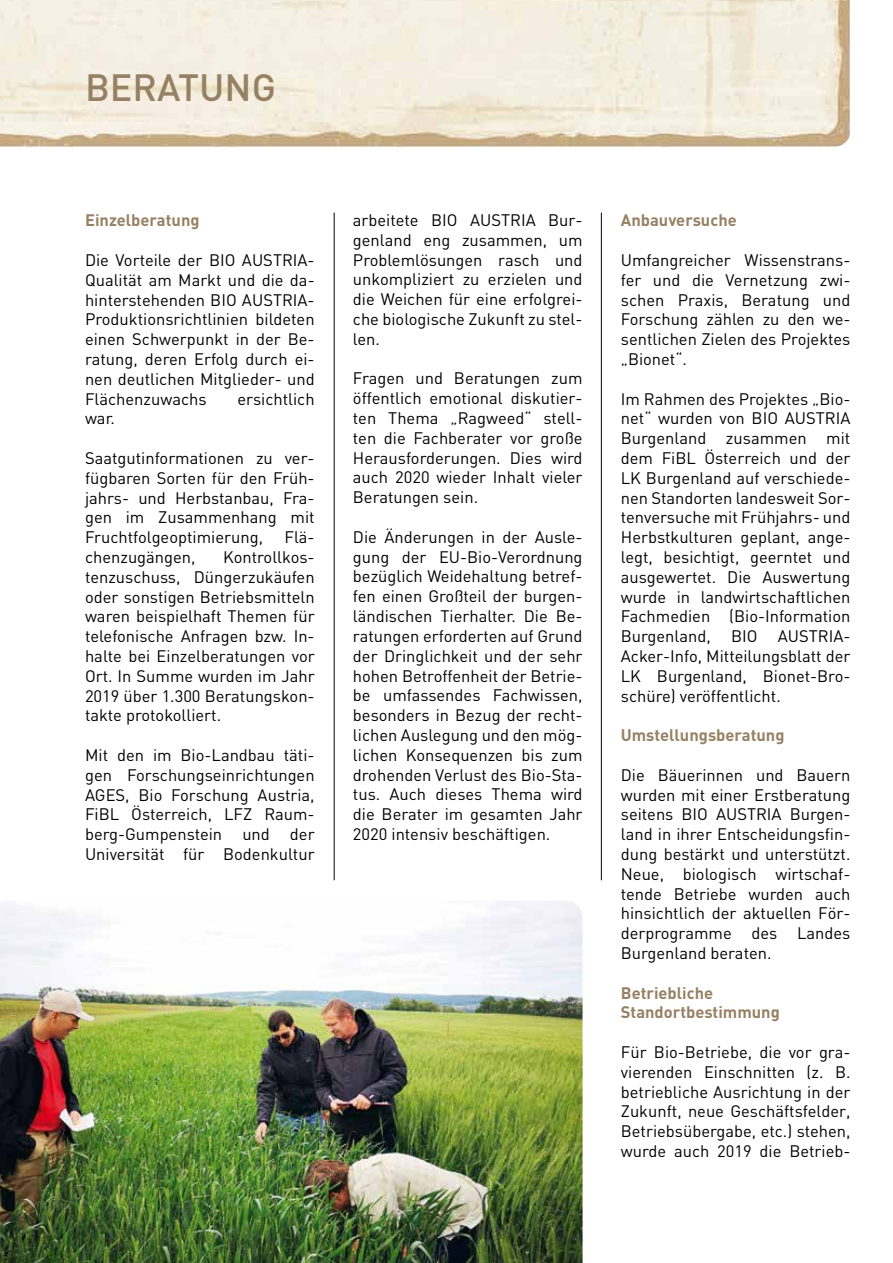
<style>
.page{position:relative;width:893px;height:1263px;background:#fff}
.page>*{position:absolute;margin:0;border:0;box-sizing:border-box;transform-origin:0 0}
.t1{font:500 37.5px "DIN";color:#968164}
.t2{font:16.5px/19.8px "DIN";color:#000;text-align:justify}
.t3{font:700 16.5px/19.8px "DIN";color:#968164}
</style>
<div class="page">
<img style="left:0;top:0;width:850px;height:147px">
<hr style="left:334px;top:213px;width:1px;height:667px;background:#000">
<hr style="left:601px;top:213px;width:1px;height:667px;background:#000">
<img style="left:0;top:901px;width:583px;height:362px">
<h1 class="t1" style="left:85px;top:63px;width:192px">BERATUNG</h1>
<p class="t3" style="left:85px;top:210px;width:116px">Einzelberatung</p>
<p class="t2" style="left:85px;top:250px;width:231px">Die Vorteile der BIO AUSTRIA-Qualität am Markt und die da&shy;hinterstehenden BIO AUSTRIA-Produktionsrichtlinien bildeten einen Schwerpunkt in der Be&shy;ratung, deren Erfolg durch ei&shy;nen deutlichen Mitglieder- und Flächenzuwachs</p>
<p class="t2" style="left:237px;top:388px;width:79px">ersichtlich</p>
<p class="t2" style="left:85px;top:408px;width:32px">war.</p>
<p class="t2" style="left:85px;top:448px;width:231px">Saatgutinformationen zu ver&shy;fügbaren Sorten für den Früh&shy;jahrs- und Herbstanbau, Fra&shy;gen im Zusammenhang mit Fruchtfolgeoptimierung,</p>
<p class="t2" style="left:284px;top:527px;width:32px">Flä-</p>
<p class="t2" style="left:85px;top:547px;width:231px;text-indent:138px">Kontrollkos&shy;tenzuschuss, Düngerzukäufen oder sonstigen Betriebsmitteln waren beispielhaft Themen für telefonische Anfragen bzw. In&shy;halte bei Einzelberatungen vor Ort. In Summe wurden im Jahr 2019 über 1.300 Beratungskon&shy;takte protokolliert.</p>
<p class="t2" style="left:85px;top:745px;width:231px">Mit den im Bio-Landbau täti&shy;gen Forschungseinrichtungen AGES, Bio Forschung Austria, FiBL Österreich, LFZ Raum&shy;berg-Gumpenstein und der Universität für Bodenkultur</p>
<p class="t2" style="left:85px;top:547px;width:112px">chenzugängen,</p>
<p class="t2" style="left:353px;top:210px;width:231px">arbeitete BIO AUSTRIA Bur&shy;genland eng zusammen, um Problemlösungen rasch und unkompliziert zu erzielen und die Weichen für eine erfolgrei&shy;che biologische Zukunft zu stel&shy;len.</p>
<p class="t2" style="left:353px;top:368px;width:231px">Fragen und Beratungen zum öffentlich emotional diskutier&shy;ten Thema „Ragweed“ stell&shy;ten die Fachberater vor große Herausforderungen. Dies wird auch 2020 wieder Inhalt vieler Beratungen sein.</p>
<p class="t2" style="left:353px;top:527px;width:231px">Die Änderungen in der Ausle&shy;gung der EU-Bio-Verordnung bezüglich Weidehaltung betref&shy;fen einen Großteil der burgen&shy;ländischen Tierhalter. Die Be&shy;ratungen erforderten auf Grund der Dringlichkeit und der sehr hohen Betroffenheit der Betrie&shy;be umfassendes Fachwissen, besonders in Bezug der recht&shy;lichen Auslegung und den mög&shy;lichen Konsequenzen bis zum drohenden Verlust des Bio-Sta&shy;tus. Auch dieses Thema wird die Berater im gesamten Jahr 2020 intensiv beschäftigen.</p>
<p class="t3" style="left:621px;top:210px;width:117px">Anbauversuche</p>
<p class="t2" style="left:621px;top:250px;width:231px">Umfangreicher Wissenstrans&shy;fer und die Vernetzung zwi&shy;schen Praxis, Beratung und Forschung zählen zu den we&shy;sentlichen Zielen des Projektes „Bionet“.</p>
<p class="t2" style="left:621px;top:388px;width:231px">Im Rahmen des Projektes „Bio&shy;net“ wurden von BIO AUSTRIA Burgenland zusammen mit dem FiBL Österreich und der LK Burgenland auf verschiede&shy;nen Standorten landesweit Sor&shy;tenversuche mit Frühjahrs- und Herbstkulturen geplant, ange&shy;legt, besichtigt, geerntet und ausgewertet. Die Auswertung wurde in landwirtschaftlichen Fachmedien (Bio-Information Burgenland, BIO AUSTRIA-Acker-Info, Mitteilungsblatt der LK Burgenland, Bionet-Bro&shy;schüre) veröffentlicht.</p>
<p class="t3" style="left:621px;top:725px;width:165px">Umstellungsberatung</p>
<p class="t2" style="left:621px;top:765px;width:231px">Die Bäuerinnen und Bauern wurden mit einer Erstberatung seitens BIO AUSTRIA Burgen&shy;land in ihrer Entscheidungsfin&shy;dung bestärkt und unterstützt.<br>Neue, biologisch wirtschaf&shy;tende Betriebe wurden auch hinsichtlich der aktuellen För&shy;derprogramme des Landes Burgenland beraten.</p>
<p class="t3" style="left:621px;top:982px;width:161px">Betriebliche<br>Standortbestimmung</p>
<p class="t2" style="left:621px;top:1042px;width:231px">Für Bio-Betriebe, die vor gra&shy;vierenden Einschnitten (z. B. betriebliche Ausrichtung in der Zukunft, neue Geschäftsfelder, Betriebsübergabe, etc.) stehen, wurde auch 2019 die Betrieb-</p>
</div>
